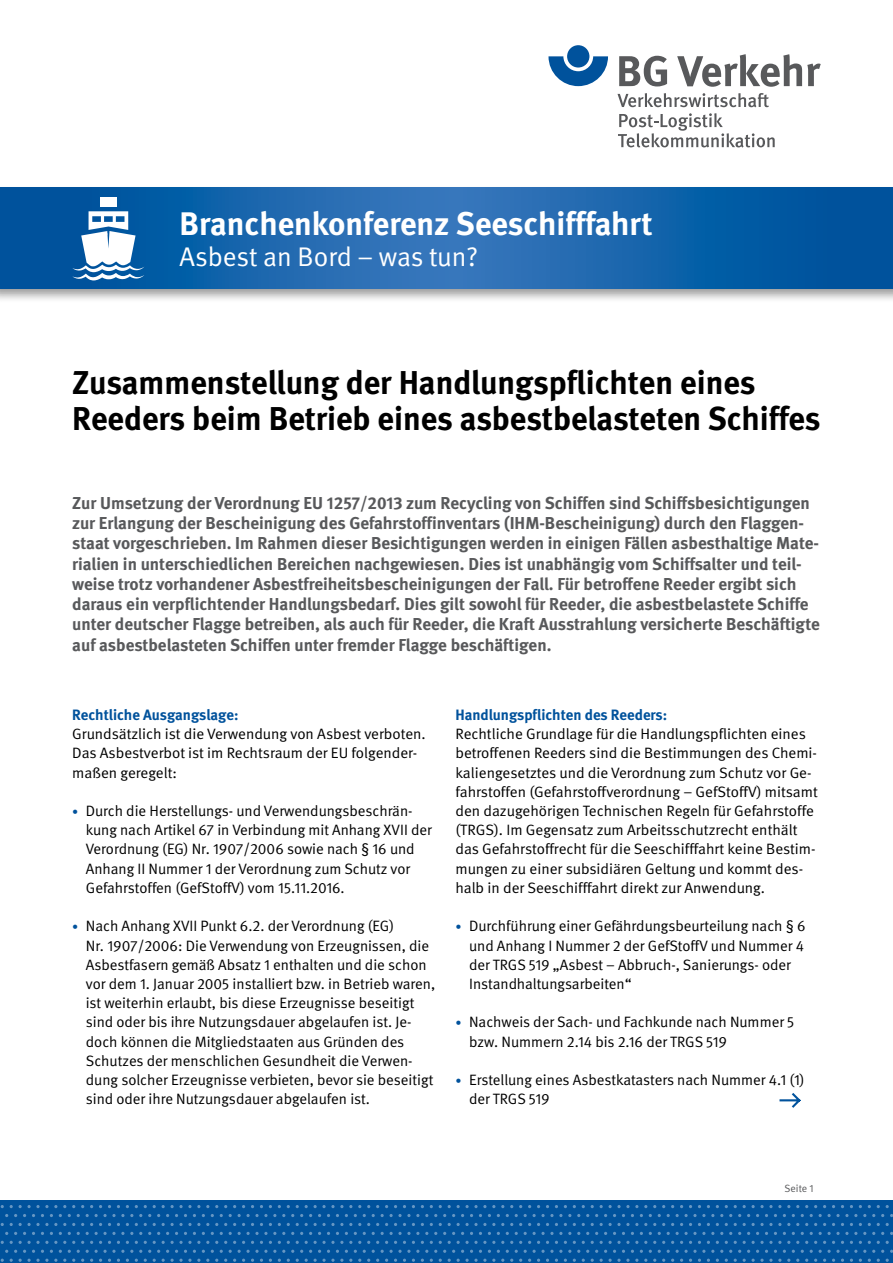
<style>
.page{position:relative;width:893px;height:1263px;background:#fff}
.page>*{position:absolute;margin:0;border:0;box-sizing:border-box;transform-origin:0 0}
.C_-_Überschrift__sch{font:700 33px/36px "DGUV Meta";color:#000}
.B_-_Überschrift__sch{font:700 32.55px "DGUV Meta";color:#fff}
.B_-_Unter-Übersch{font:27px "DGUV Meta";letter-spacing:-.005em;color:#fff}
.Zwischenüberschrift{font:700 17.25px/20.2px "DGUV Meta";color:#58595b}
.Fließtext{font:15px/19.2px "DGUV Meta";color:#000}
.Ueberschrift_Fließte{font:700 15px "DGUV Meta";color:#00529c}
.t1{font:10.5px "DGUV Meta";color:#58595b}
.s1{font-size:12px;color:#00529c}
</style>
<div class="page">
<div style="left:0;top:1200px;width:893px;height:63px;background:#00529c"></div>
<svg style="left:667px;top:1214px;width:38px;height:3px"></svg>
<svg style="left:524px;top:1214px;width:38px;height:3px"></svg>
<svg style="left:381px;top:1214px;width:38px;height:3px"></svg>
<svg style="left:238px;top:1214px;width:38px;height:3px"></svg>
<svg style="left:95px;top:1214px;width:38px;height:3px"></svg>
<svg style="left:667px;top:1232px;width:38px;height:3px"></svg>
<svg style="left:524px;top:1232px;width:38px;height:3px"></svg>
<svg style="left:381px;top:1232px;width:38px;height:3px"></svg>
<svg style="left:238px;top:1232px;width:38px;height:3px"></svg>
<svg style="left:95px;top:1232px;width:38px;height:3px"></svg>
<svg style="left:600px;top:1205px;width:38px;height:3px"></svg>
<svg style="left:448px;top:1205px;width:47px;height:3px"></svg>
<svg style="left:305px;top:1205px;width:38px;height:3px"></svg>
<svg style="left:162px;top:1205px;width:38px;height:3px"></svg>
<svg style="left:19px;top:1205px;width:38px;height:3px"></svg>
<svg style="left:600px;top:1223px;width:38px;height:3px"></svg>
<svg style="left:448px;top:1223px;width:47px;height:3px"></svg>
<svg style="left:305px;top:1223px;width:38px;height:3px"></svg>
<svg style="left:162px;top:1223px;width:38px;height:3px"></svg>
<svg style="left:19px;top:1223px;width:38px;height:3px"></svg>
<svg style="left:600px;top:1241px;width:38px;height:3px"></svg>
<svg style="left:448px;top:1241px;width:47px;height:3px"></svg>
<svg style="left:305px;top:1241px;width:38px;height:3px"></svg>
<svg style="left:162px;top:1241px;width:38px;height:3px"></svg>
<svg style="left:19px;top:1241px;width:38px;height:3px"></svg>
<svg style="left:430px;top:1250px;width:146px;height:12px"></svg>
<svg style="left:287px;top:1250px;width:141px;height:12px"></svg>
<svg style="left:144px;top:1250px;width:141px;height:12px"></svg>
<svg style="left:1px;top:1250px;width:141px;height:12px"></svg>
<svg style="left:810px;top:1214px;width:38px;height:3px"></svg>
<svg style="left:810px;top:1232px;width:38px;height:3px"></svg>
<svg style="left:743px;top:1205px;width:38px;height:3px"></svg>
<svg style="left:743px;top:1223px;width:38px;height:3px"></svg>
<svg style="left:743px;top:1241px;width:38px;height:3px"></svg>
<svg style="left:850px;top:1250px;width:43px;height:12px"></svg>
<svg style="left:577px;top:1250px;width:271px;height:12px"></svg>
<svg style="left:548px;top:56px;width:60px;height:30px"></svg>
<div style="left:567px;top:45px;width:22px;height:23px;background:#00529c;border-radius:50%"></div>
<svg style="left:619px;top:56px;width:48px;height:30px"></svg>
<svg style="left:677px;top:54px;width:144px;height:33px"></svg>
<svg style="left:617px;top:93px;width:129px;height:14px"></svg>
<svg style="left:748px;top:93px;width:21px;height:14px"></svg>
<svg style="left:618px;top:113px;width:132px;height:35px"></svg>
<svg style="left:752px;top:133px;width:23px;height:14px"></svg>
<svg style="left:779px;top:1093px;width:22px;height:15px"></svg>
<div style="left:0;top:184px;width:893px;height:119px;background:#000;opacity:.4"></div>
<svg style="left:0;top:187px;width:893px;height:101px"></svg>
<div style="left:100px;top:198px;width:17px;height:9px;background:#fff"></div>
<svg style="left:72px;top:211px;width:72px;height:69px"></svg>
<h1 class="B_-_Überschrift__sch" style="left:180px;top:204px;width:474px">Branchenkonferenz Seeschifffahrt</h1>
<h1 class="B_-_Unter-Übersch" style="left:180px;top:241px;width:300px">Asbest an Bord – was tun?</h1>
<h1 class="C_-_Überschrift__sch" style="left:72px;top:365px;width:750px">Zusammenstellung der Handlungspflichten eines<br>Reeders beim Betrieb eines asbestbelasteten Schiffes</h1>
<h2 class="Zwischenüberschrift" style="left:72px;top:493px;width:749px">Zur Umsetzung der Verordnung EU 1257/2013 zum Recycling von Schiffen sind Schiffsbesichtigungen zur Erlangung der Bescheinigung des Gefahrstoffinventars (IHM-Bescheinigung) durch den Flaggen&shy;staat vorgeschrieben. Im Rahmen dieser Besichtigungen werden in einigen Fällen asbesthaltige Mate&shy;rialien in unterschiedlichen Bereichen nachgewiesen. Dies ist unabhängig vom Schiffsalter und teil&shy;weise trotz vorhandener Asbestfreiheitsbescheinigungen der Fall. Für betroffene Reeder ergibt sich daraus ein verpflichtender Handlungsbedarf. Dies gilt sowohl für Reeder, die asbestbelastete Schiffe unter deutscher Flagge betreiben, als auch für Reeder, die Kraft Ausstrahlung versicherte Beschäftigte auf asbestbelasteten Schiffen unter fremder Flagge beschäftigen.</h2>
<p class="Ueberschrift_Fließte" style="left:72px;top:706px;width:168px">Rechtliche Ausgangslage:</p>
<p class="Fließtext" style="left:72px;top:725px;width:355px">Grundsätzlich ist die Verwendung von Asbest verboten.<br>Das Asbestverbot ist im Rechtsraum der EU folgender&shy;maßen geregelt:</p>
<p class="Fließtext" style="left:86px;top:802px;width:348px;text-indent:-14px"><span class="s1">•</span> Durch die Herstellungs- und Verwendungsbeschrän&shy;kung nach Artikel 67 in Verbindung mit Anhang XVII der Verordnung (EG) Nr. 1907/2006 sowie nach § 16 und Anhang II Nummer 1 der Verordnung zum Schutz vor Gefahrstoffen (GefStoffV) vom 15.11.2016.</p>
<p class="Fließtext" style="left:86px;top:917px;width:351px;text-indent:-14px"><span class="s1">•</span> Nach Anhang XVII Punkt 6.2. der Verordnung (EG)<br>Nr. 1907/2006: Die Verwendung von Erzeugnissen, die Asbestfasern gemäß Absatz 1 enthalten und die schon vor dem 1. Januar 2005 installiert bzw. in Betrieb waren, ist weiterhin erlaubt, bis diese Erzeugnisse beseitigt sind oder bis ihre Nutzungsdauer abgelaufen ist. Je&shy;doch können die Mitgliedstaaten aus Gründen des Schutzes der menschlichen Gesundheit die Verwen&shy;dung solcher Erzeugnisse verbieten, bevor sie beseitigt sind oder ihre Nutzungsdauer abgelaufen ist.</p>
<p class="Ueberschrift_Fließte" style="left:455px;top:706px;width:213px">Handlungspflichten des Reeders:</p>
<p class="Fließtext" style="left:455px;top:725px;width:364px">Rechtliche Grundlage für die Handlungspflichten eines betroffenen Reeders sind die Bestimmungen des Chemi&shy;kaliengesetztes und die Verordnung zum Schutz vor Ge&shy;fahrstoffen (Gefahrstoffverordnung – GefStoffV) mitsamt den dazugehörigen Technischen Regeln für Gefahrstoffe (TRGS). Im Gegensatz zum Arbeitsschutzrecht enthält das Gefahrstoffrecht für die Seeschifffahrt keine Bestim&shy;mungen zu einer subsidiären Geltung und kommt des&shy;halb in der Seeschifffahrt direkt zur Anwendung.</p>
<p class="Fließtext" style="left:469px;top:917px;width:338px;text-indent:-14px"><span class="s1">•</span> Durchführung einer Gefährdungsbeurteilung nach § 6 und Anhang I Nummer 2 der GefStoffV und Nummer 4 der TRGS 519 „Asbest – Abbruch-, Sanierungs- oder Instandhaltungsarbeiten“</p>
<p class="Fließtext" style="left:469px;top:1013px;width:327px;text-indent:-14px"><span class="s1">•</span> Nachweis der Sach- und Fachkunde nach Nummer 5 bzw. Nummern 2.14 bis 2.16 der TRGS 519</p>
<p class="Fließtext" style="left:469px;top:1070px;width:337px;text-indent:-14px"><span class="s1">•</span> Erstellung eines Asbestkatasters nach Nummer 4.1 (1) der TRGS 519</p>
<p class="t1" style="left:785px;top:1182px;width:30px">Seite 1</p>
</div>
